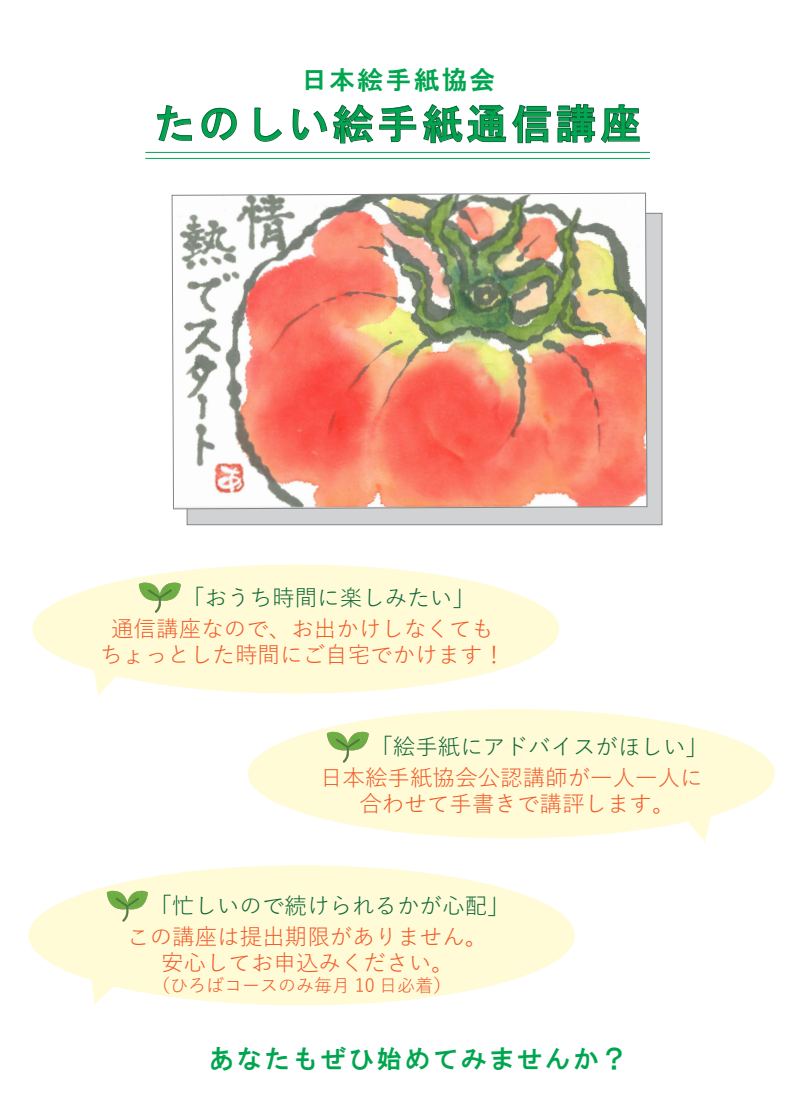
<style>
.page{position:relative;width:800px;height:1119px;background:#fff}
.page>*{position:absolute;margin:0;border:0;box-sizing:border-box;transform-origin:0 0}
.t1{font:40.5px "HG Gothic E";letter-spacing:.1em;color:#00a54f}
.t2{font:25.5px "HG Gothic E";letter-spacing:.1em;color:#00a54f}
.t3{font:22.5px/25.5px "Yu Gothic";color:#f15929;text-align:center}
.t4{font:22.5px "Yu Gothic";color:#0c6638}
.t5{font:18px "Yu Gothic";color:#f15929}
</style>
<div class="page">
<svg style="left:157px;top:105px;width:35px;height:36px"></svg>
<svg style="left:201px;top:108px;width:36px;height:32px"></svg>
<svg style="left:254px;top:108px;width:28px;height:33px"></svg>
<svg style="left:293px;top:109px;width:34px;height:31px"></svg>
<svg style="left:333px;top:104px;width:40px;height:39px"></svg>
<svg style="left:379px;top:105px;width:37px;height:37px"></svg>
<svg style="left:423px;top:104px;width:83px;height:39px"></svg>
<svg style="left:512px;top:105px;width:38px;height:38px"></svg>
<svg style="left:557px;top:104px;width:82px;height:39px"></svg>
<div style="left:187px;top:213px;width:475px;height:312px;background:#d1d2d4;border:1px solid #808285"></div>
<img style="left:172px;top:193px;width:475px;height:316px">
<svg style="left:70px;top:662px;width:72px;height:33px"></svg>
<div style="left:32px;top:564px;width:527px;height:129px;background:#fffbd6;border-radius:50%"></div>
<img style="left:138px;top:575px;width:43px;height:38px">
<svg style="left:661px;top:807px;width:74px;height:35px"></svg>
<div style="left:248px;top:709px;width:526px;height:129px;background:#fffbd6;border-radius:50%"></div>
<img style="left:326px;top:724px;width:43px;height:39px">
<hr style="left:145px;top:152px;width:504px;height:1px;background:#00a54f">
<hr style="left:145px;top:158px;width:504px;height:1px;background:#00a54f">
<svg style="left:68px;top:971px;width:73px;height:33px"></svg>
<div style="left:29px;top:865px;width:546px;height:140px;background:#fffbd6;border-radius:50%"></div>
<img style="left:105px;top:883px;width:43px;height:39px">
<p class="t2" style="left:301px;top:67px;width:195px">日本絵手紙協会</p>
<h1 class="t1" style="left:154px;top:103px;width:488px">たのしい絵手紙通信講座</h1>
<p class="t4" style="left:182px;top:576px;width:294px">「おうち時間に楽しみたい」</p>
<p class="t3" style="left:100px;top:613px;width:406px">通信講座なので、お出かけしなくてもちょっとした時間にご自宅でかけます！</p>
<p class="t4" style="left:370px;top:725px;width:339px">「絵手紙にアドバイスがほしい」</p>
<p class="t3" style="left:320px;top:762px;width:384px">日本絵手紙協会公認講師が一人一人に合わせて手書きで講評します。</p>
<p class="t4" style="left:149px;top:884px;width:361px">「忙しいので続けられるかが心配」</p>
<p class="t3" style="left:127px;top:921px;width:361px">この講座は提出期限がありません。安心してお申込みください。</p>
<p class="t5" style="left:152px;top:968px;width:301px">（ひろばコースのみ毎月 10 日必着）</p>
<p class="t2" style="left:208px;top:1046px;width:420px">あなたもぜひ始めてみませんか？</p>
</div>
